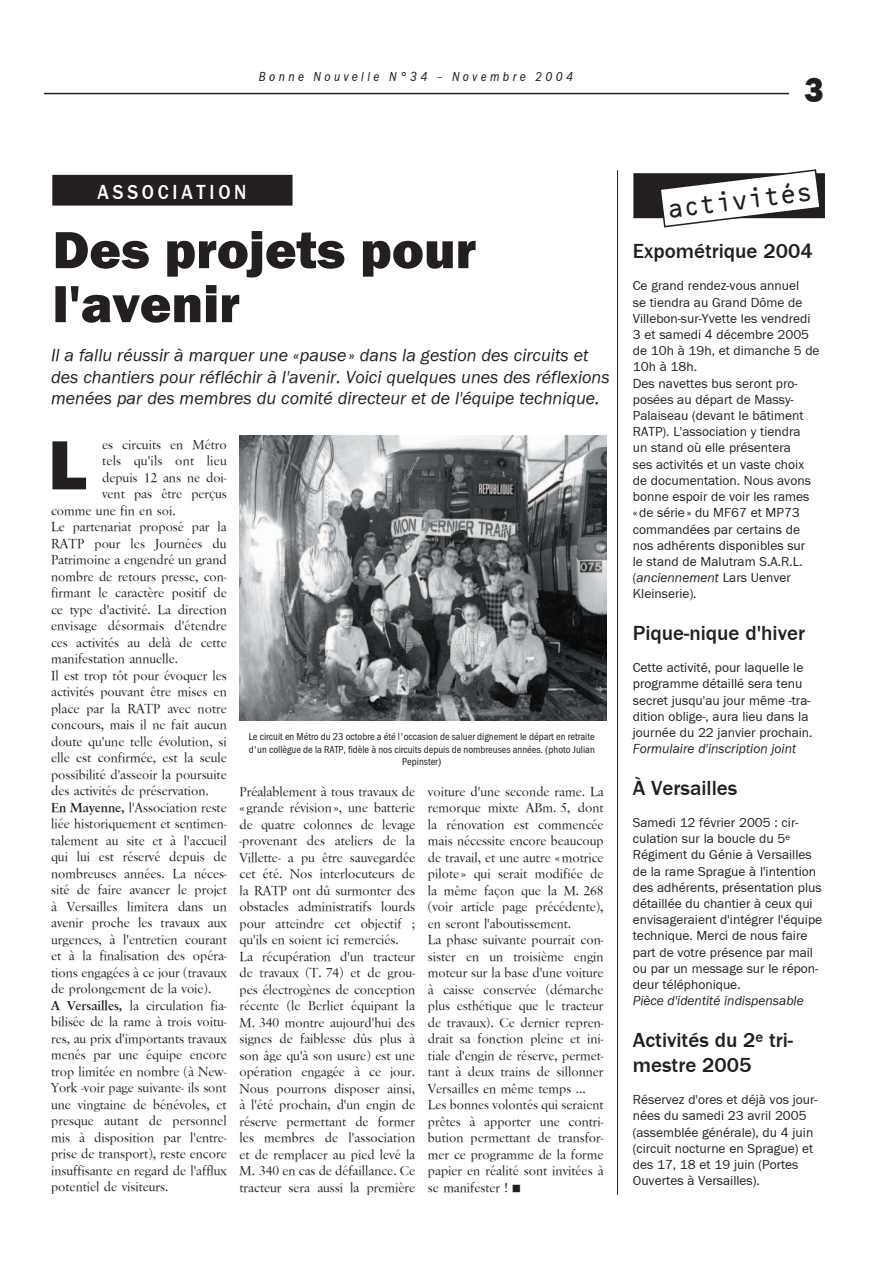
<style>
.page{position:relative;width:893px;height:1263px;background:#fff}
.page>*{position:absolute;margin:0;border:0;box-sizing:border-box;transform-origin:0 0}
.t1{font:72px "Franklin Gothic H Heavy";color:#231f20}
.t2{font:54px/54px "Franklin Gothic H Heavy";color:#231f20}
.t3{font:36px "Franklin Gothic H Heavy";color:#231f20;scale:.9 1}
.t4{font:27px "Ocr B";color:#231f20}
.t5{font:700 21px/25.2px "Franklin Gothic";color:#231f20}
.t6{font:700 21px "Franklin Gothic";letter-spacing:.2em;color:#fff;scale:.9 1}
.t7{font:italic 18px/21.6px "Franklin Gothic";color:#231f20}
.t8{font:13.5px/16.5px "Savoy";color:#231f20}
.t9{font:13.5px/16.2px "Franklin Gothic";color:#231f20}
.t10{font:italic 13.5px "Franklin Gothic Cond";letter-spacing:.25em;color:#231f20}
.t11{font:10.5px/12.6px "Franklin Gothic Cond";color:#231f20;text-align:center}
.s1{font-weight:700}
.s2{font-style:italic}
</style>
<div class="page">
<hr style="left:44px;top:93px;width:781px;height:1px;background:#231f20">
<div style="left:789px;top:68px;width:36px;height:51px;background:#fff"></div>
<img style="left:240px;top:436px;width:367px;height:285px">
<hr style="left:617px;top:170px;width:1px;height:1025px;background:#231f20">
<div style="left:634px;top:174px;width:190px;height:43px;background:#231f20"></div>
<div style="left:633px;top:173px;width:192px;height:45px;border:2px solid #231f20"></div>
<svg style="left:658px;top:169px;width:164px;height:59px"></svg>
<div style="left:52px;top:175px;width:241px;height:31px;background:#231f20"></div>
<p class="t10" style="left:259px;top:70px;width:316px">Bonne Nouvelle N°34 – Novembre 2004</p>
<p class="t3" style="left:804px;top:70px;width:23px">3</p>
<p class="t6" style="left:98px;top:180px;width:167px">ASSOCIATION</p>
<p class="t2" style="left:53px;top:223px;width:425px">Des projets pour l'avenir</p>
<p class="t7" style="left:51px;top:345px;width:560px">Il a fallu réussir à marquer une « pause » dans la gestion des circuits et des chantiers pour réfléchir à l'avenir. Voici quelques unes des réflexions menées par des membres du comité directeur et de l'équipe technique.</p>
<p class="t8" style="left:102px;top:436px;width:126px">es circuits en Métro</p>
<p class="t8" style="left:102px;top:452px;width:126px">tels qu'ils ont lieu</p>
<p class="t8" style="left:102px;top:469px;width:126px">depuis 12 ans ne doi-</p>
<p class="t8" style="left:102px;top:485px;width:126px">vent pas être perçus</p>
<p class="t8" style="left:51px;top:502px;width:126px">comme une fin en soi.</p>
<p class="t8" style="left:51px;top:518px;width:177px">Le partenariat proposé par la</p>
<p class="t8" style="left:51px;top:535px;width:177px">RATP pour les Journées du</p>
<p class="t8" style="left:51px;top:551px;width:177px">Patrimoine a engendré un grand</p>
<p class="t8" style="left:51px;top:568px;width:177px">nombre de retours presse, con-</p>
<p class="t8" style="left:51px;top:584px;width:177px">firmant le caractère positif de</p>
<p class="t8" style="left:51px;top:601px;width:177px">ce type d'activité. La direction</p>
<p class="t8" style="left:51px;top:617px;width:177px">envisage désormais d'étendre</p>
<p class="t8" style="left:51px;top:634px;width:177px">ces activités au delà de cette</p>
<p class="t8" style="left:51px;top:650px;width:129px">manifestation annuelle.</p>
<p class="t8" style="left:51px;top:667px;width:177px">Il est trop tôt pour évoquer les</p>
<p class="t8" style="left:51px;top:683px;width:177px">activités pouvant être mises en</p>
<p class="t8" style="left:51px;top:700px;width:177px">place par la RATP avec notre</p>
<p class="t8" style="left:51px;top:716px;width:177px">concours, mais il ne fait aucun</p>
<p class="t8" style="left:51px;top:733px;width:177px">doute qu'une telle évolution, si</p>
<p class="t8" style="left:51px;top:749px;width:177px">elle est confirmée, est la seule</p>
<p class="t8" style="left:51px;top:766px;width:177px">possibilité d'asseoir la poursuite</p>
<p class="t8" style="left:51px;top:782px;width:159px">des activités de préservation.</p>
<p class="t8" style="left:51px;top:799px;width:177px"><span class="s1">En Mayenne,</span> l'Association reste</p>
<p class="t8" style="left:51px;top:815px;width:177px">liée historiquement et sentimen-</p>
<p class="t8" style="left:51px;top:832px;width:177px">talement au site et à l'accueil</p>
<p class="t8" style="left:51px;top:848px;width:177px">qui lui est réservé depuis de</p>
<p class="t8" style="left:51px;top:865px;width:177px">nombreuses années. La néces-</p>
<p class="t8" style="left:51px;top:881px;width:177px">sité de faire avancer le projet</p>
<p class="t8" style="left:51px;top:898px;width:177px">à Versailles limitera dans un</p>
<p class="t8" style="left:51px;top:914px;width:177px">avenir proche les travaux aux</p>
<p class="t8" style="left:51px;top:931px;width:177px">urgences, à l'entretien courant</p>
<p class="t8" style="left:51px;top:947px;width:177px">et à la finalisation des opéra-</p>
<p class="t8" style="left:51px;top:964px;width:177px">tions engagées à ce jour (travaux</p>
<p class="t8" style="left:51px;top:980px;width:162px">de prolongement de la voie).</p>
<p class="t8" style="left:51px;top:997px;width:177px"><span class="s1">A Versailles,</span> la circulation fia-</p>
<p class="t8" style="left:51px;top:1013px;width:177px">bilisée de la rame à trois voitu-</p>
<p class="t8" style="left:51px;top:1030px;width:177px">res, au prix d'importants travaux</p>
<p class="t8" style="left:51px;top:1046px;width:177px">menés par une équipe encore</p>
<p class="t8" style="left:51px;top:1063px;width:177px">trop limitée en nombre (à New-</p>
<p class="t8" style="left:51px;top:1079px;width:177px">York -voir page suivante- ils sont</p>
<p class="t8" style="left:51px;top:1096px;width:177px">une vingtaine de bénévoles, et</p>
<p class="t8" style="left:51px;top:1112px;width:177px">presque autant de personnel</p>
<p class="t8" style="left:51px;top:1129px;width:177px">mis à disposition par l'entre-</p>
<p class="t8" style="left:51px;top:1145px;width:177px">prise de transport), reste encore</p>
<p class="t8" style="left:51px;top:1162px;width:177px">insuffisante en regard de l'afflux</p>
<p class="t8" style="left:51px;top:1178px;width:119px">potentiel de visiteurs.</p>
<p class="t1" style="left:48px;top:424px;width:40px">L</p>
<p class="t11" style="left:249px;top:730px;width:348px">Le circuit en Métro du 23 octobre a été l'occasion de saluer dignement le départ en retraite d'un collègue de la RATP, fidèle à nos circuits depuis de nombreuses années. (photo Julian<br>Pepinster)</p>
<p class="t8" style="left:240px;top:783px;width:177px">Préalablement à tous travaux de « grande révision », une batterie de quatre colonnes de levage -provenant des ateliers de la<br>Villette- a pu être sauvegardée cet été. Nos interlocuteurs de la RATP ont dû surmonter des obstacles administratifs lourds pour atteindre cet objectif ; qu'ils en soient ici remerciés.<br>La récupération d'un tracteur de travaux (T. 74) et de grou&shy;pes électrogènes de conception récente (le Berliet équipant la<br>M. 340 montre aujourd'hui des signes de faiblesse dûs plus à son âge qu'à son usure) est une opération engagée à ce jour.<br>Nous pourrons disposer ainsi, à l'été prochain, d'un engin de réserve permettant de former les membres de l'association et de remplacer au pied levé la<br>M. 340 en cas de défaillance. Ce tracteur sera aussi la première</p>
<p class="t8" style="left:428px;top:783px;width:177px">voiture d'une seconde rame. La remorque mixte ABm. 5, dont la rénovation est commencée mais nécessite encore beaucoup de travail, et une autre «motrice pilote » qui serait modifiée de la même façon que la M. 268 (voir article page précédente), en seront l'aboutissement.<br>La phase suivante pourrait con&shy;sister en un troisième engin moteur sur la base d'une voiture à caisse conservée (démarche plus esthétique que le tracteur de travaux). Ce dernier repren&shy;drait sa fonction pleine et ini&shy;tiale d'engin de réserve, permet&shy;tant à deux trains de sillonner<br>Versailles en même temps ...<br>Les bonnes volontés qui seraient prêtes à apporter une contri&shy;bution permettant de transfor&shy;mer ce programme de la forme papier en réalité sont invitées à se manifester ! ■</p>
<p class="t4" style="left:666px;top:197px;width:147px;rotate:-7deg">activités</p>
<p class="t5" style="left:633px;top:239px;width:181px">Expométrique 2004</p>
<p class="t9" style="left:633px;top:278px;width:188px">Ce grand rendez-vous annuel<br>se tiendra au Grand Dôme de<br>Villebon-sur-Yvette les vendredi<br>3 et samedi 4 décembre 2005 de 10h à 19h, et dimanche 5 de<br>10h à 18h.<br>Des navettes bus seront pro&shy;posées au départ de Massy-<br>Palaiseau (devant le bâtiment<br>RATP). L'association y tiendra<br>un stand où elle présentera<br>ses activités et un vaste choix de documentation. Nous avons bonne espoir de voir les rames<br>« de série » du MF67 et MP73 commandées par certains de nos adhérents disponibles sur<br>le stand de Malutram S.A.R.L. (<span class="s2">anciennement</span> Lars Uenver<br>Kleinserie).</p>
<p class="t5" style="left:633px;top:620px;width:174px">Pique-nique d'hiver</p>
<p class="t9" style="left:633px;top:660px;width:181px">Cette activité, pour laquelle le programme détaillé sera tenu secret jusqu'au jour même -tra&shy;dition oblige-, aura lieu dans la journée du 22 janvier prochain.<br><span class="s2">Formulaire d'inscription joint</span></p>
<p class="t5" style="left:633px;top:775px;width:106px">À Versailles</p>
<p class="t9" style="left:633px;top:814px;width:191px">Samedi 12 février 2005 : cir&shy;culation sur la boucle du 5<sup>e<br></sup>Régiment du Génie à Versailles de la rame Sprague à l'intention des adhérents, présentation plus détaillée du chantier à ceux qui envisageraient d'intégrer l'équipe technique. Merci de nous faire part de votre présence par mail ou par un message sur le répon&shy;deur téléphonique.<br><span class="s2">Pièce d'identité indispensable</span></p>
<p class="t5" style="left:633px;top:1027px;width:162px">Activités du 2<sup>e</sup> tri&shy;mestre 2005</p>
<p class="t9" style="left:633px;top:1092px;width:186px">Réservez d'ores et déjà vos jour&shy;nées du samedi 23 avril 2005 (assemblée générale), du 4 juin (circuit nocturne en Sprague) et des 17, 18 et 19 juin (Portes<br>Ouvertes à Versailles).</p>
</div>
